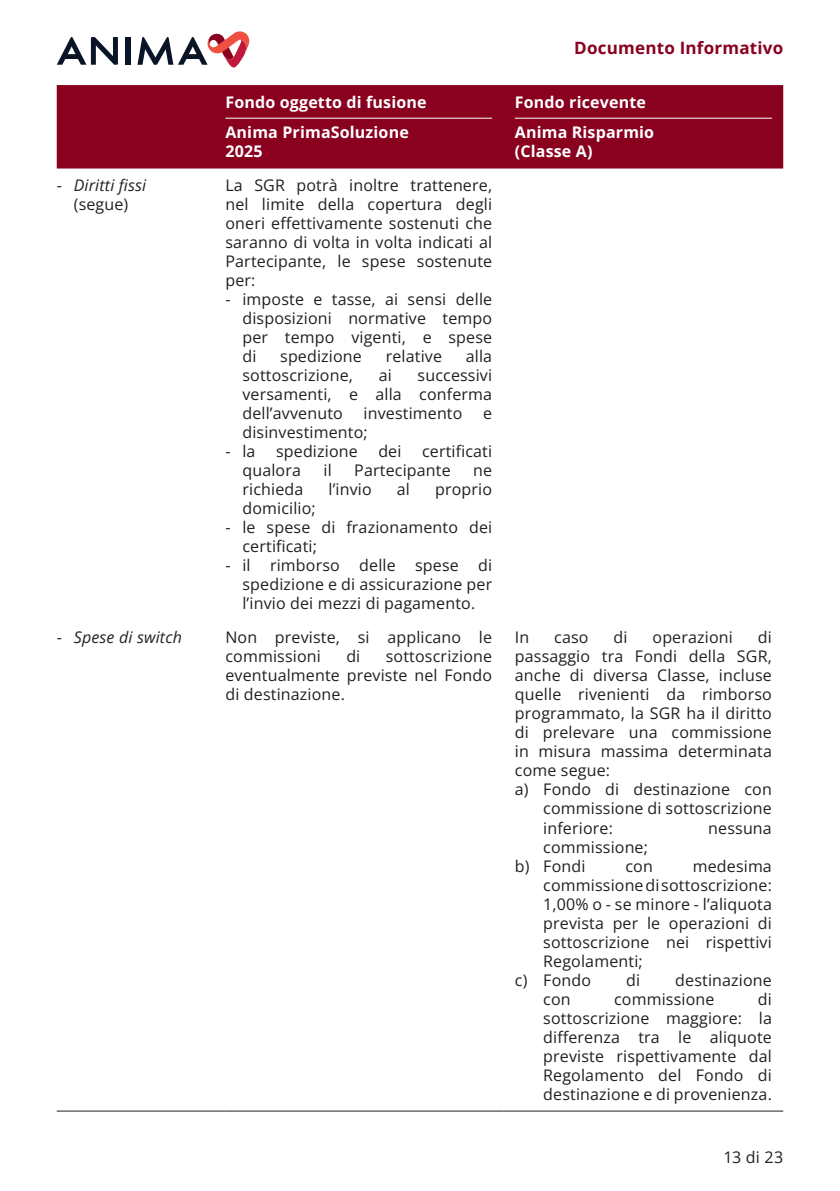
<style>
.page{position:relative;width:840px;height:1191px;background:#fff}
.page>*{position:absolute;margin:0;border:0;box-sizing:border-box;transform-origin:0 0}
.t1{font:700 17px "Open Sans";letter-spacing:.01em;color:#89011f}
.t2{font:16px/19px "Open Sans";letter-spacing:.01em;color:#231f20;text-align:justify}
.t3{font:700 16px/30.4px "Open Sans";letter-spacing:.01em;color:#fff}
.t4{font:italic 16px/19px "Open Sans";letter-spacing:.01em;color:#231f20;text-align:center}
.s1{font-style:normal}
</style>
<div class="page">
<div style="left:125px;top:37px;width:5px;height:28px;background:#091526"></div>
<svg style="left:137px;top:31px;width:112px;height:36px"></svg>
<svg style="left:57px;top:37px;width:61px;height:28px"></svg>
<div style="left:57px;top:85px;width:725px;height:83px;background:#89011f"></div>
<hr style="left:57px;top:1110px;width:168px;height:1px;background:#231f20">
<hr style="left:225px;top:1110px;width:278px;height:1px;background:#231f20">
<hr style="left:503px;top:1110px;width:279px;height:1px;background:#231f20">
<hr style="left:225px;top:118px;width:267px;height:1px;background:#fff">
<hr style="left:514px;top:118px;width:257px;height:1px;background:#fff">
<p class="t3" style="left:225px;top:86px;width:203px">Fondo oggetto di fusione<br>Anima PrimaSoluzione</p>
<p class="t3" style="left:225px;top:136px;width:39px">2025</p>
<p class="t4" style="left:57px;top:175px;width:91px"><span class="s1">-</span> Diritti fissi <span class="s1">(segue)</span></p>
<p class="t2" style="left:225px;top:176px;width:268px">La SGR potrà inoltre trattenere, nel limite della copertura degli oneri effettivamente sostenuti che saranno di volta in volta indicati al Partecipante, le spese sostenute per:</p>
<p class="t2" style="left:242px;top:289px;width:251px;text-indent:-17px">- imposte e tasse, ai sensi delle disposizioni normative tempo per tempo vigenti, e spese di</p>
<p class="t2" style="left:280px;top:346px;width:83px">spedizione</p>
<p class="t2" style="left:385px;top:346px;width:58px">relative</p>
<p class="t2" style="left:465px;top:346px;width:28px">alla</p>
<p class="t2" style="left:242px;top:365px;width:112px">sottoscrizione,</p>
<p class="t2" style="left:378px;top:365px;width:15px">ai</p>
<p class="t2" style="left:242px;top:365px;width:251px;text-indent:175px">successivi versamenti, e alla conferma dell’avvenuto</p>
<p class="t2" style="left:363px;top:403px;width:100px">investimento</p>
<p class="t2" style="left:483px;top:403px;width:10px">e</p>
<p class="t2" style="left:242px;top:422px;width:127px">disinvestimento;</p>
<p class="t2" style="left:225px;top:441px;width:32px">- la</p>
<p class="t2" style="left:276px;top:441px;width:83px">spedizione</p>
<p class="t2" style="left:378px;top:441px;width:25px">dei</p>
<p class="t2" style="left:422px;top:441px;width:72px">certificati</p>
<p class="t2" style="left:242px;top:460px;width:60px">qualora</p>
<p class="t2" style="left:323px;top:460px;width:10px">il</p>
<p class="t2" style="left:354px;top:460px;width:98px">Partecipante</p>
<p class="t2" style="left:473px;top:460px;width:20px">ne</p>
<p class="t2" style="left:242px;top:479px;width:62px">richieda</p>
<p class="t2" style="left:328px;top:479px;width:45px">l’invio</p>
<p class="t2" style="left:396px;top:479px;width:15px">al</p>
<p class="t2" style="left:435px;top:479px;width:58px">proprio</p>
<p class="t2" style="left:242px;top:498px;width:75px">domicilio;</p>
<p class="t2" style="left:242px;top:517px;width:251px;text-indent:-17px">- le spese di frazionamento dei certificati;</p>
<p class="t2" style="left:242px;top:555px;width:251px;text-indent:-17px">- il rimborso delle spese di spedizione e di assicurazione per l’invio dei mezzi di pagamento.</p>
<p class="t4" style="left:57px;top:627px;width:127px"><span class="s1">-</span> Spese di switch</p>
<p class="t2" style="left:225px;top:627px;width:268px">Non previste, si applicano le commissioni</p>
<p class="t2" style="left:346px;top:646px;width:15px">di</p>
<p class="t2" style="left:225px;top:646px;width:268px;text-indent:160px">sottoscrizione eventualmente previste nel Fondo di destinazione.</p>
<p class="t1" style="left:574px;top:36px;width:210px">Documento Informativo</p>
<p class="t3" style="left:514px;top:86px;width:141px">Fondo ricevente<br>Anima Risparmio</p>
<p class="t3" style="left:514px;top:136px;width:79px">(Classe A)</p>
<p class="t2" style="left:514px;top:627px;width:16px">In</p>
<p class="t2" style="left:554px;top:627px;width:36px">caso</p>
<p class="t2" style="left:613px;top:627px;width:15px">di</p>
<p class="t2" style="left:652px;top:627px;width:82px">operazioni</p>
<p class="t2" style="left:757px;top:627px;width:15px">di</p>
<p class="t2" style="left:514px;top:646px;width:258px">passaggio tra Fondi della SGR,</p>
<p class="t2" style="left:514px;top:665px;width:258px">anche di diversa Classe, incluse</p>
<p class="t2" style="left:514px;top:684px;width:258px">quelle rivenienti da rimborso</p>
<p class="t2" style="left:514px;top:703px;width:258px">programmato, la SGR ha il diritto</p>
<p class="t2" style="left:514px;top:722px;width:258px">di prelevare una commissione</p>
<p class="t2" style="left:514px;top:741px;width:258px">in misura massima determinata</p>
<p class="t2" style="left:514px;top:760px;width:97px">come segue:</p>
<p class="t2" style="left:514px;top:779px;width:258px">a) Fondo di destinazione con</p>
<p class="t2" style="left:543px;top:798px;width:230px">commissione di sottoscrizione</p>
<p class="t2" style="left:543px;top:818px;width:71px">inferiore:</p>
<p class="t2" style="left:707px;top:818px;width:65px">nessuna</p>
<p class="t2" style="left:514px;top:837px;width:134px;text-indent:28px">commissione; b) Fondi</p>
<p class="t2" style="left:625px;top:856px;width:29px">con</p>
<p class="t2" style="left:692px;top:856px;width:81px">medesima</p>
<p class="t2" style="left:543px;top:875px;width:230px">commissione di sottoscrizione:</p>
<p class="t2" style="left:543px;top:894px;width:230px">1,00% o - se minore - l’aliquota</p>
<p class="t2" style="left:543px;top:913px;width:230px">prevista per le operazioni di</p>
<p class="t2" style="left:543px;top:932px;width:230px">sottoscrizione nei rispettivi</p>
<p class="t2" style="left:543px;top:951px;width:101px">Regolamenti;</p>
<p class="t2" style="left:514px;top:970px;width:78px">c) Fondo</p>
<p class="t2" style="left:625px;top:970px;width:15px">di</p>
<p class="t2" style="left:674px;top:970px;width:98px">destinazione</p>
<p class="t2" style="left:543px;top:989px;width:29px">con</p>
<p class="t2" style="left:613px;top:989px;width:102px">commissione</p>
<p class="t2" style="left:543px;top:989px;width:230px;text-indent:214px">di sottoscrizione maggiore: la differenza tra le aliquote previste rispettivamente dal Regolamento del Fondo di destinazione e di provenienza.</p>
<p class="t2" style="left:723px;top:1147px;width:61px">13 di 23</p>
</div>
